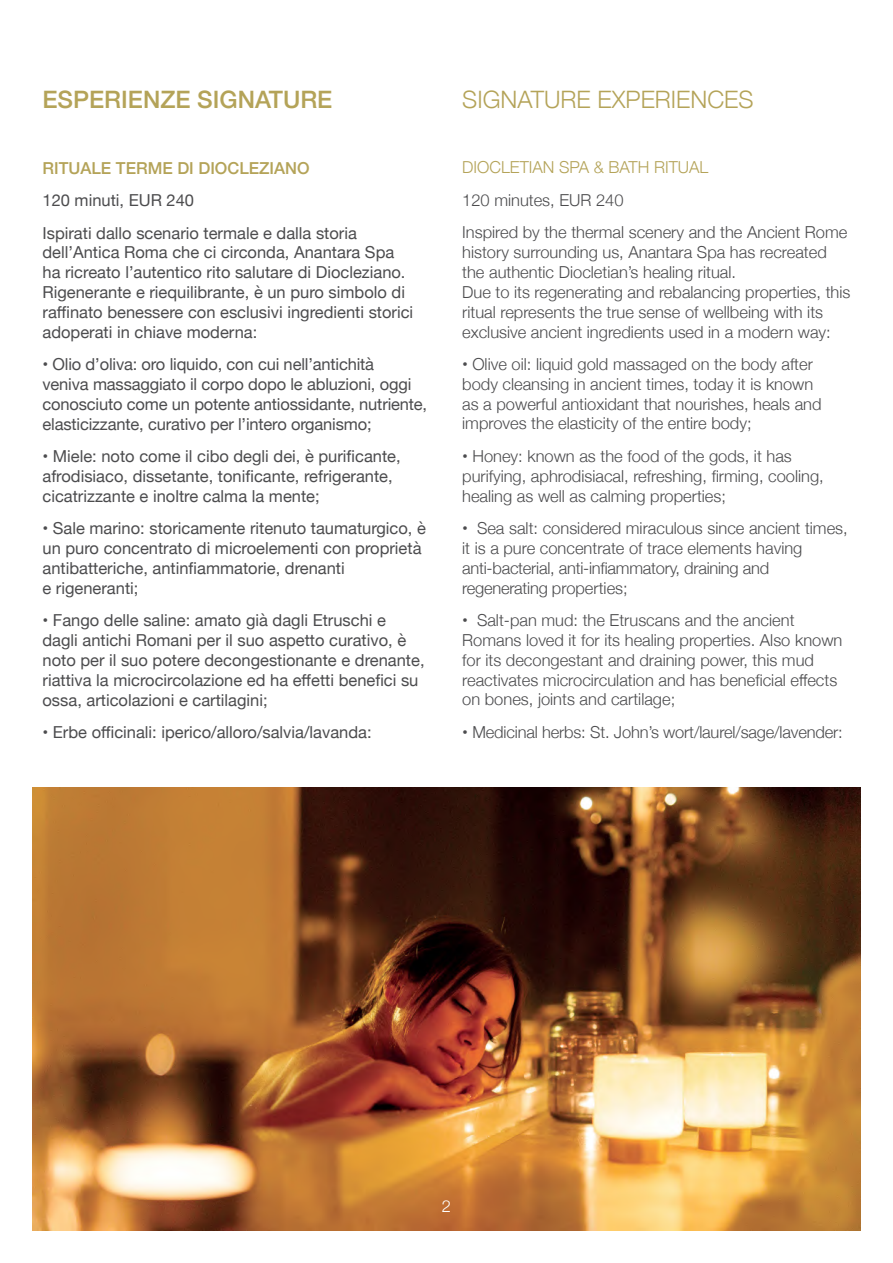
<style>
.page{position:relative;width:893px;height:1263px;background:#fff}
.page>*{position:absolute;margin:0;border:0;box-sizing:border-box;transform-origin:0 0}
.t1{font:300 24px "Helvetica Neue";color:#b4a358}
.t2{font:500 24px "Helvetica Neue";color:#b4a358}
.t3{font:300 16.5px/19.8px "Helvetica Neue";color:#4c4c4e}
.t4{font:16.5px/19.8px "Helvetica Neue";color:#4c4c4e}
.t5{font:500 16.5px "Helvetica Neue";color:#b4a358}
.t6{font:300 16.5px "Helvetica Neue";color:#b4a358}
.t7{font:300 16.5px "Helvetica Neue";color:#fff}
.s1{font-weight:400}
</style>
<div class="page">
<img style="left:33px;top:788px;width:827px;height:442px">
<h1 class="t2" style="left:43px;top:81px;width:291px">ESPERIENZE SIGNATURE</h1>
<p class="t5" style="left:43px;top:154px;width:269px">RITUALE TERME DI DIOCLEZIANO</p>
<p class="t4" style="left:43px;top:185px;width:316px;line-height:32.5px">120 minuti, EUR 240<br>Ispirati dallo scenario termale e dalla storia</p>
<p class="t4" style="left:43px;top:244px;width:372px">dell’Antica Roma che ci circonda, Anantara Spa ha ricreato l’autentico rito salutare di Diocleziano.<br>Rigenerante e riequilibrante, è un puro simbolo di raffinato benessere con esclusivi ingredienti storici adoperati in chiave moderna:</p>
<p class="t4" style="left:43px;top:355px;width:386px">• Olio d’oliva: oro liquido, con cui nell’antichità<br>veniva massaggiato il corpo dopo le abluzioni, oggi conosciuto come un potente antiossidante, nutriente, elasticizzante, curativo per l’intero organismo;</p>
<p class="t4" style="left:43px;top:447px;width:360px">• Miele: noto come il cibo degli dei, è purificante, afrodisiaco, dissetante, tonificante, refrigerante, cicatrizzante e inoltre calma la mente;</p>
<p class="t4" style="left:43px;top:520px;width:385px">• Sale marino: storicamente ritenuto taumaturgico, è un puro concentrato di microelementi con proprietà antibatteriche, antinfiammatorie, drenanti<br>e rigeneranti;</p>
<p class="t4" style="left:43px;top:611px;width:384px">• Fango delle saline: amato già dagli Etruschi e dagli antichi Romani per il suo aspetto curativo, è noto per il suo potere decongestionante e drenante, riattiva la microcircolazione ed ha effetti benefici su ossa, articolazioni e cartilagini;</p>
<p class="t4" style="left:43px;top:723px;width:331px">• Erbe officinali: iperico/alloro/salvia/lavanda:</p>
<h1 class="t1" style="left:462px;top:80px;width:293px">SIGNATURE EXPERIENCES</h1>
<p class="t6" style="left:462px;top:154px;width:248px">DIOCLETIAN SPA &amp; BATH RITUAL</p>
<p class="t3" style="left:462px;top:183px;width:387px;line-height:32.5px">120 minutes, EUR 240<br>Inspired by the thermal scenery and the Ancient Rome</p>
<p class="t3" style="left:462px;top:241px;width:390px">history surrounding us, Anantara Spa has recreated the authentic Diocletian’s healing ritual.<br>Due to its regenerating and rebalancing properties, this ritual represents the true sense of wellbeing with its exclusive ancient ingredients used in a modern way:</p>
<p class="t3" style="left:462px;top:353px;width:361px"><span class="s1">•</span> Olive oil: liquid gold massaged on the body after body cleansing in ancient times, today it is known as a powerful antioxidant that nourishes, heals and improves the elasticity of the entire body;</p>
<p class="t3" style="left:462px;top:445px;width:363px"><span class="s1">•</span> Honey: known as the food of the gods, it has purifying, aphrodisiacal, refreshing, firming, cooling, healing as well as calming properties;</p>
<p class="t3" style="left:462px;top:517px;width:387px"><span class="s1">•</span> Sea salt: considered miraculous since ancient times, it is a pure concentrate of trace elements having anti-bacterial, anti-infiammatory, draining and regenerating properties;</p>
<p class="t3" style="left:462px;top:609px;width:382px"><span class="s1">•</span> Salt-pan mud: the Etruscans and the ancient Romans loved it for its healing properties. Also known for its decongestant and draining power, this mud reactivates microcirculation and has beneficial effects on bones, joints and cartilage;</p>
<p class="t3" style="left:462px;top:721px;width:382px"><span class="s1">•</span> Medicinal herbs: St. John’s wort/laurel/sage/lavender:</p>
<p class="t7" style="left:442px;top:1193px;width:11px">2</p>
</div>
